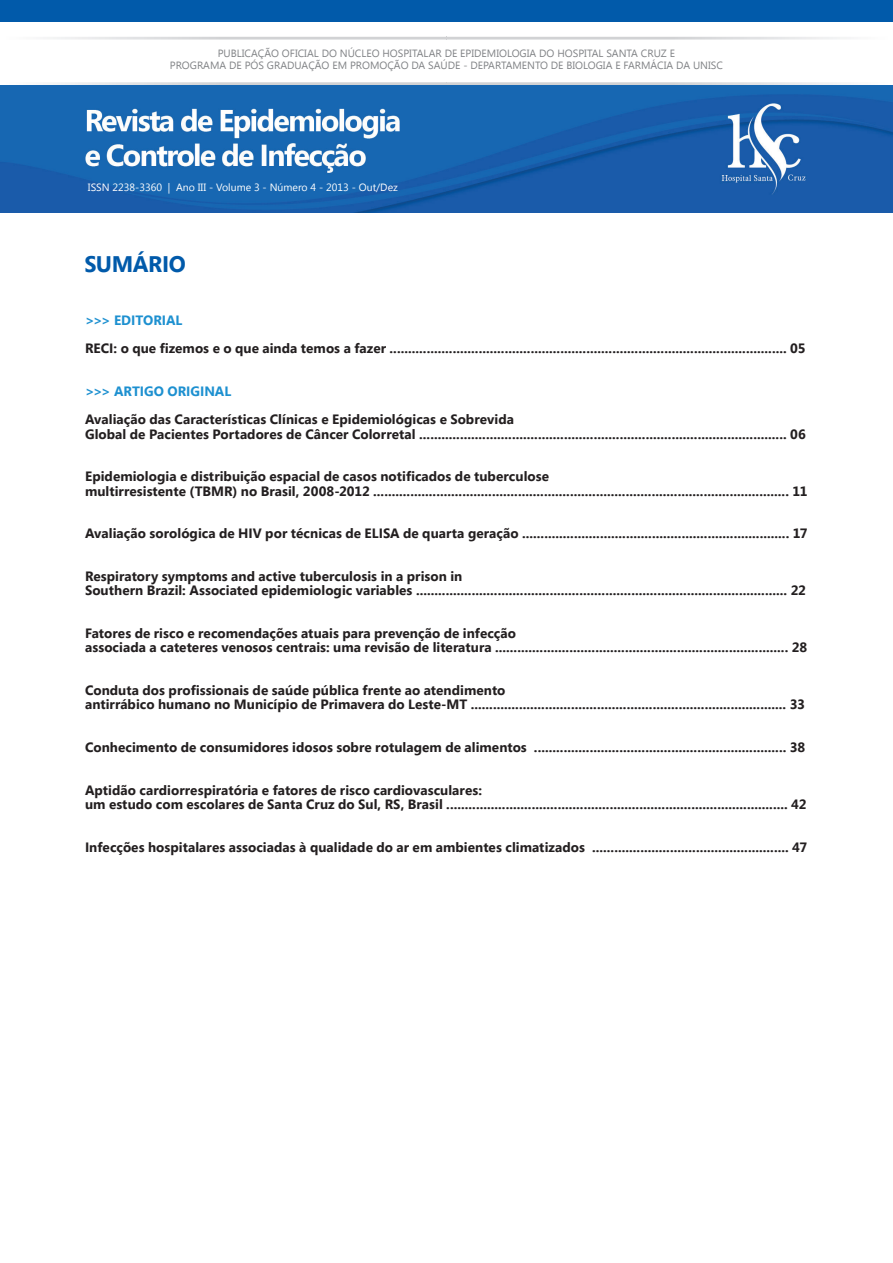
<style>
.page{position:relative;width:893px;height:1263px;background:#fff}
.page>*{position:absolute;margin:0;border:0;box-sizing:border-box;transform-origin:0 0}
.t1{font:700 22.5px "Segoe UI";letter-spacing:-.02em;color:#015aaa}
.t2{font:700 13.5px/14.2px "Segoe UI";color:#231f20}
.t3{font:700 13.5px "Segoe UI";letter-spacing:-.005em;color:#1d90d0}
.t4{font:10.5px/12.6px "Segoe UI";color:#808285;text-align:center}
.t5{font:10.5px "Segoe UI";color:#fff}
</style>
<div class="page">
<svg style="left:47px;top:82px;width:800px;height:3px;background:#dcdcde"></svg>
<img style="left:0;top:85px;width:893px;height:127px">
<div style="left:0;top:0;width:893px;height:21px;background:#015aaa"></div>
<svg style="left:47px;top:37px;width:800px;height:3px;background:#dedfe0"></svg>
<p class="t4" style="left:170px;top:46px;width:555px">PUBLICAÇÃO OFICIAL DO NÚCLEO HOSPITALAR DE EPIDEMIOLOGIA DO HOSPITAL SANTA CRUZ E<br>PROGRAMA DE PÓS GRADUAÇÃO EM PROMOÇÃO DA SAÚDE - DEPARTAMENTO DE BIOLOGIA E FARMÁCIA DA UNISC</p>
<p class="t5" style="left:88px;top:179px;width:311px">ISSN 2238-3360 | Ano III - Volume 3 - Número 4 - 2013 - Out/Dez</p>
<h1 class="t1" style="left:84px;top:247px;width:103px">SUMÁRIO</h1>
<p class="t3" style="left:85px;top:310px;width:99px">&gt;&gt;&gt; EDITORIAL</p>
<p class="t2" style="left:85px;top:341px;width:722px">RECI: o que fizemos e o que ainda temos a fazer ........................................................................................................... 05</p>
<p class="t3" style="left:85px;top:381px;width:148px">&gt;&gt;&gt; ARTIGO ORIGINAL</p>
<p class="t2" style="left:85px;top:412px;width:722px">Avaliação das Características Clínicas e Epidemiológicas e Sobrevida<br>Global de Pacientes Portadores de Câncer Colorretal ................................................................................................... 06</p>
<p class="t2" style="left:85px;top:469px;width:724px">Epidemiologia e distribuição espacial de casos notificados de tuberculose<br>multirresistente (TBMR) no Brasil, 2008-2012 ................................................................................................................ 11</p>
<p class="t2" style="left:85px;top:526px;width:724px">Avaliação sorológica de HIV por técnicas de ELISA de quarta geração ........................................................................ 17</p>
<p class="t2" style="left:85px;top:569px;width:722px">Respiratory symptoms and active tuberculosis in a prison in<br>Southern Brazil: Associated epidemiologic variables .................................................................................................... 22</p>
<p class="t2" style="left:85px;top:626px;width:724px">Fatores de risco e recomendações atuais para prevenção de infecção<br>associada a cateteres venosos centrais: uma revisão de literatura ............................................................................... 28</p>
<p class="t2" style="left:85px;top:683px;width:721px">Conduta dos profissionais de saúde pública frente ao atendimento<br>antirrábico humano no Município de Primavera do Leste-MT ..................................................................................... 33</p>
<p class="t2" style="left:85px;top:740px;width:722px">Conhecimento de consumidores idosos sobre rotulagem de alimentos .................................................................... 38</p>
<p class="t2" style="left:85px;top:782px;width:723px">Aptidão cardiorrespiratória e fatores de risco cardiovasculares:<br>um estudo com escolares de Santa Cruz do Sul, RS, Brasil ............................................................................................ 42</p>
<p class="t2" style="left:85px;top:839px;width:724px">Infecções hospitalares associadas à qualidade do ar em ambientes climatizados ..................................................... 47</p>
</div>
